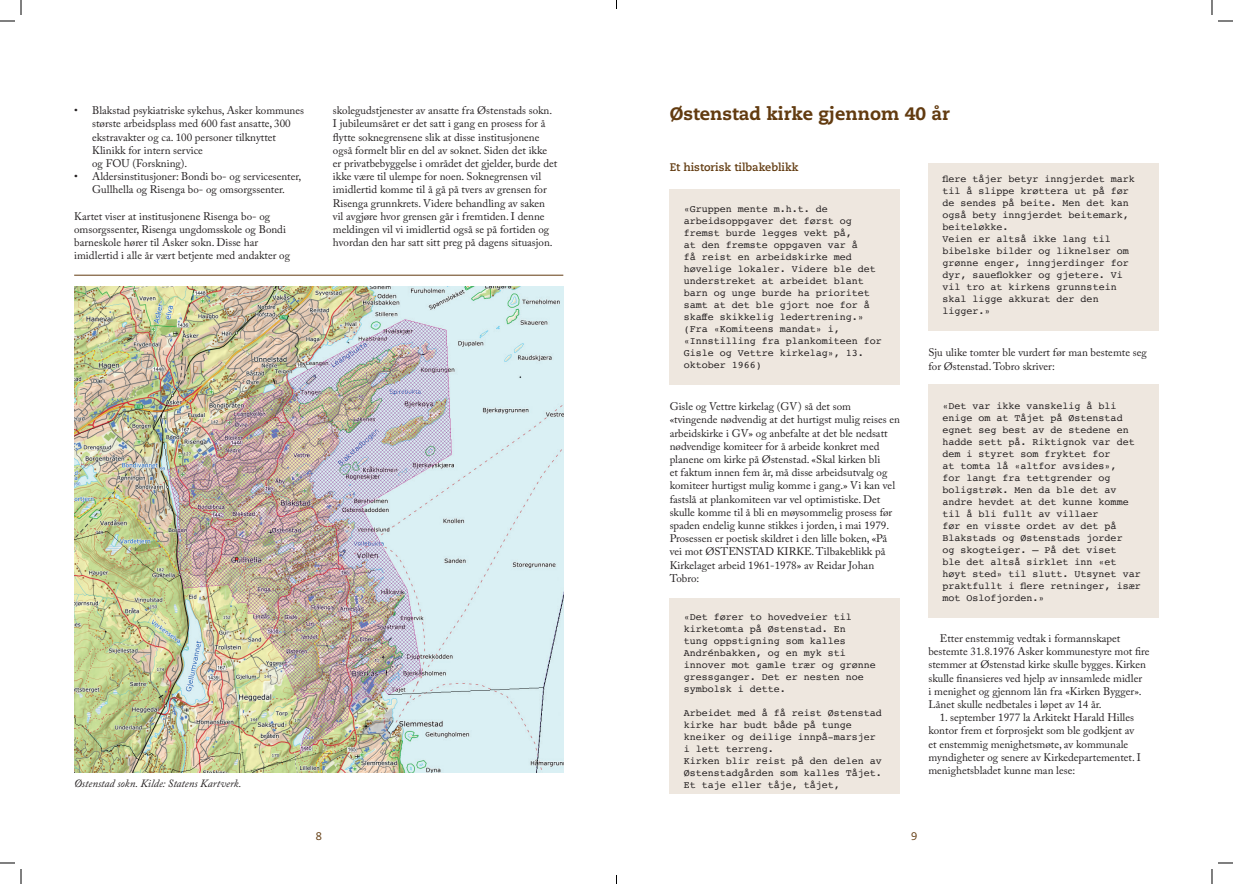
<style>
.page{position:relative;width:1233px;height:884px;background:#fff}
.page>*{position:absolute;margin:0;border:0;box-sizing:border-box;transform-origin:0 0}
.t1{font:800 18px "Caecilia";color:#623b10}
.t2{font:11px/13.2px "Adobe Caslon Pro";color:#231f20}
.t3{font:italic 11px "Adobe Caslon Pro";color:#231f20}
.t4{font:700 11px "Caecilia";color:#623b10}
.t5{font:11px "Caecilia";color:#623b10}
.t6{font:10px/12px "Courier";color:#231f20}
</style>
<div class="page">
<img style="left:74px;top:287px;width:489px;height:485px">
<hr style="left:74px;top:275px;width:489px;height:1px;background:#623b10">
<div style="left:928px;top:385px;width:230px;height:233px;background:#eee7df"></div>
<div style="left:928px;top:163px;width:230px;height:168px;background:#eee7df"></div>
<div style="left:669px;top:189px;width:231px;height:196px;background:#eee7df"></div>
<div style="left:669px;top:598px;width:231px;height:195px;background:#eee7df"></div>
<svg style="left:1218px;top:20px;width:15px;height:2px"></svg>
<svg style="left:1218px;top:862px;width:15px;height:2px"></svg>
<svg style="left:0;top:0;width:22px;height:22px"></svg>
<svg style="left:0;top:862px;width:22px;height:22px"></svg>
<svg style="left:1211px;top:0;width:1px;height:15px"></svg>
<svg style="left:1211px;top:869px;width:1px;height:15px"></svg>
<p class="t2" style="left:92px;top:104px;width:213px;text-indent:-18px">• Blakstad psykiatriske sykehus, Asker kommunes største arbeidsplass med 600 fast ansatte, 300 ekstravakter og ca. 100 personer tilknyttet Klinikk for intern service<br>og FOU (Forskning).</p>
<p class="t2" style="left:74px;top:170px;width:229px;text-align:center">• Aldersinstitusjoner: Bondi bo- og servicesenter,<br>Gullhella og Risenga bo- og omsorgssenter.</p>
<p class="t2" style="left:74px;top:209px;width:217px">Kartet viser at institusjonene Risenga bo- og omsorgssenter, Risenga ungdomsskole og Bondi barneskole hører til Asker sokn. Disse har imidlertid i alle år vært betjente med andakter og</p>
<p class="t2" style="left:333px;top:104px;width:226px">skolegudstjenester av ansatte fra Østenstads sokn.<br>I jubileumsåret er det satt i gang en prosess for å flytte soknegrensene slik at disse institusjonene også formelt blir en del av soknet. Siden det ikke er privatbebyggelse i området det gjelder, burde det ikke være til ulempe for noen. Soknegrensen vil imidlertid komme til å gå på tvers av grensen for Risenga grunnkrets. Videre behandling av saken vil avgjøre hvor grensen går i fremtiden. I denne meldingen vil vi imidlertid også se på fortiden og hvordan den har satt sitt preg på dagens situasjon.</p>
<p class="t3" style="left:74px;top:777px;width:169px">Østenstad sokn. Kilde: Statens Kartverk.</p>
<h1 class="t1" style="left:669px;top:103px;width:281px">Østenstad kirke gjennom 40 år</h1>
<p class="t4" style="left:669px;top:161px;width:130px">Et historisk tilbakeblikk</p>
<p class="t6" style="left:684px;top:203px;width:200px">«Gruppen mente m.h.t. de arbeidsoppgaver det først og fremst burde legges vekt på,<br>at den fremste oppgaven var å<br>få reist en arbeidskirke med høvelige lokaler. Videre ble det understreket at arbeidet blant barn og unge burde ha prioritet samt at det ble gjort noe for å skaffe skikkelig ledertrening.» (Fra «Komiteens mandat» i, «Innstilling fra plankomiteen for<br>Gisle og Vettre kirkelag», 13. oktober 1966)</p>
<p class="t2" style="left:669px;top:400px;width:232px">Gisle og Vettre kirkelag (GV) så det som «tvingende nødvendig at det hurtigst mulig reises en arbeidskirke i GV» og anbefalte at det ble nedsatt nødvendige komiteer for å arbeide konkret med planene om kirke på Østenstad. «Skal kirken bli<br>et faktum innen fem år, må disse arbeidsutvalg og komiteer hurtigst mulig komme i gang.» Vi kan vel fastslå at plankomiteen var vel optimistiske. Det skulle komme til å bli en møysommelig prosess før spaden endelig kunne stikkes i jorden, i mai 1979.<br>Prosessen er poetisk skildret i den lille boken, «På vei mot ØSTENSTAD KIRKE. Tilbakeblikk på Kirkelaget arbeid 1961-1978» av Reidar Johan Tobro:</p>
<p class="t6" style="left:684px;top:611px;width:194px">«Det fører to hovedveier til kirketomta på Østenstad. En<br>tung oppstigning som kalles<br>Andrénbakken, og en myk sti innover mot gamle trær og grønne gressganger. Det er nesten noe symbolsk i dette.</p>
<p class="t6" style="left:684px;top:707px;width:200px">Arbeidet med å få reist Østenstad kirke har budt både på tunge kneiker og deilige innpå-marsjer i lett terreng.<br>Kirken blir reist på den delen av<br>Østenstadgården som kalles Tåjet.<br>Et taje eller tåje, tåjet,</p>
<p class="t6" style="left:942px;top:173px;width:194px">flere tåjer betyr inngjerdet mark til å slippe krøttera ut på før de sendes på beite. Men det kan også bety inngjerdet beitemark, beiteløkke.<br>Veien er altså ikke lang til bibelske bilder og liknelser om grønne enger, inngjerdinger for dyr, saueflokker og gjetere. Vi vil tro at kirkens grunnstein skal ligge akkurat der den ligger.»</p>
<p class="t2" style="left:928px;top:346px;width:220px">Sju ulike tomter ble vurdert før man bestemte seg for Østenstad. Tobro skriver:</p>
<p class="t6" style="left:942px;top:400px;width:200px">«Det var ikke vanskelig å bli enige om at Tåjet på Østenstad egnet seg best av de stedene en hadde sett på. Riktignok var det dem i styret som fryktet for<br>at tomta lå «altfor avsides»,<br>for langt fra tettgrender og boligstrøk. Men da ble det av andre hevdet at det kunne komme til å bli fullt av villaer<br>før en visste ordet av det på<br>Blakstads og Østenstads jorder<br>og skogteiger. – På det viset<br>ble det altså sirklet inn «et høyt sted» til slutt. Utsynet var praktfullt i flere retninger, især mot Oslofjorden.»</p>
<p class="t2" style="left:928px;top:631px;width:223px;text-indent:11px">Etter enstemmig vedtak i formannskapet bestemte 31.8.1976 Asker kommunestyre mot fire stemmer at Østenstad kirke skulle bygges. Kirken skulle finansieres ved hjelp av innsamlede midler<br>i menighet og gjennom lån fra «Kirken Bygger».<br>Lånet skulle nedbetales i løpet av 14 år.</p>
<p class="t2" style="left:928px;top:711px;width:214px;text-indent:11px">1. september 1977 la Arkitekt Harald Hilles kontor frem et forprosjekt som ble godkjent av et enstemmig menighetsmøte, av kommunale myndigheter og senere av Kirkedepartementet. I menighetsbladet kunne man lese:</p>
<p class="t5" style="left:316px;top:830px;width:8px">8</p>
<p class="t5" style="left:911px;top:830px;width:8px">9</p>
</div>
